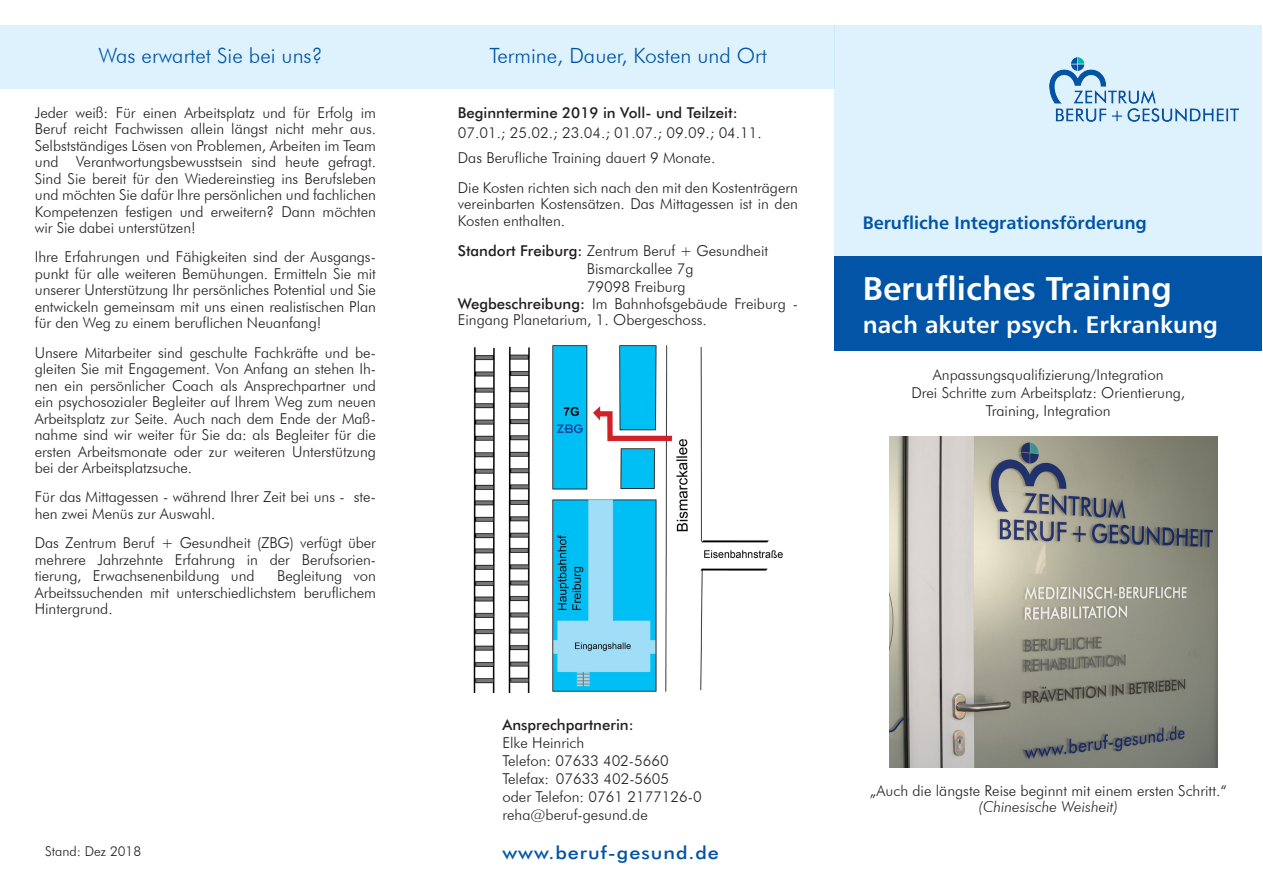
<style>
.page{position:relative;width:1263px;height:893px;background:#fff}
.page>*{position:absolute;margin:0;border:0;box-sizing:border-box;transform-origin:0 0}
.t1{font:33px "Humanist 777 BT Bold B";color:#fff}
.t2{font:24px "Humanist 777 BT Bold B";color:#fff}
.t3{font:300 21px "Futura BT";color:#0154a6}
.t4{font:18px "Humanist 777 BT Bold B";color:#0154a6}
.t5{font:500 18px "Futura BT";letter-spacing:.05em;color:#0154a6;scale:1.1 1}
.t6{font:300 15px/16.5px "Futura BT";color:#231f20;text-align:justify}
.t7{font:500 15px "Futura BT";color:#231f20}
.t8{font:italic 300 15px "Futura BT";color:#231f20}
.t9{font:300 13.5px "Futura BT";color:#231f20}
.s1{font-weight:500}
</style>
<div class="page">
<div style="left:0;top:26px;width:421px;height:63px;background:#ddf2fc"></div>
<div style="left:834px;top:256px;width:428px;height:95px;background:#0154a6"></div>
<div style="left:834px;top:26px;width:428px;height:230px;background:#ddf2fc"></div>
<div style="left:421px;top:26px;width:413px;height:63px;background:#ddf2fc"></div>
<img style="left:889px;top:437px;width:328px;height:331px">
<img style="left:473px;top:345px;width:310px;height:347px">
<img style="left:1049px;top:57px;width:189px;height:64px">
<h3 class="t3" style="left:98px;top:43px;width:225px">Was erwartet Sie bei uns?</h3>
<p class="t6" style="left:35px;top:104px;width:343px">Jeder weiß: Für einen Arbeitsplatz und für Erfolg im Beruf reicht Fachwissen allein längst nicht mehr aus.<br>Selbstständiges Lösen von Problemen, Arbeiten im Team und Verantwortungsbewusstsein sind heute gefragt.<br>Sind Sie bereit für den Wiedereinstieg ins Berufsleben und möchten Sie dafür Ihre persönlichen und fachlichen Kompetenzen festigen und erweitern? Dann möchten wir Sie dabei unterstützen!</p>
<p class="t6" style="left:35px;top:249px;width:343px">Ihre Erfahrungen und Fähigkeiten sind der Ausgangs&shy;punkt für alle weiteren Bemühungen. Ermitteln Sie mit unserer Unterstützung Ihr persönliches Potential und Sie entwickeln gemeinsam mit uns einen realistischen Plan für den Weg zu einem beruflichen Neuanfang!</p>
<p class="t6" style="left:35px;top:344px;width:343px">Unsere Mitarbeiter sind geschulte Fachkräfte und be&shy;gleiten Sie mit Engagement. Von Anfang an stehen Ih&shy;nen ein persönlicher Coach als Ansprechpartner und ein psychosozialer Begleiter auf Ihrem Weg zum neuen Arbeitsplatz zur Seite. Auch nach dem Ende der Maß&shy;nahme sind wir weiter für Sie da: als Begleiter für die ersten Arbeitsmonate oder zur weiteren Unterstützung bei der Arbeitsplatzsuche.</p>
<p class="t6" style="left:35px;top:489px;width:343px">Für das Mittagessen - während Ihrer Zeit bei uns - ste&shy;hen zwei Menüs zur Auswahl.</p>
<p class="t6" style="left:35px;top:534px;width:343px">Das Zentrum Beruf + Gesundheit (ZBG) verfügt über mehrere Jahrzehnte Erfahrung in der Berufsorien&shy;tierung, Erwachsenenbildung und</p>
<p class="t6" style="left:35px;top:567px;width:343px;text-indent:242px">Begleitung von Arbeitssuchenden mit unterschiedlichstem beruflichem Hintergrund.</p>
<h3 class="t3" style="left:489px;top:43px;width:279px">Termine, Dauer, Kosten und Ort</h3>
<p class="t7" style="left:458px;top:103px;width:281px">Beginntermine 2019 in Voll- und Teilzeit:</p>
<p class="t6" style="left:458px;top:120px;width:306px;line-height:25px">07.01.; 25.02.; 23.04.; 01.07.; 09.09.; 04.11.<br>Das Berufliche Training dauert 9 Monate.</p>
<p class="t6" style="left:458px;top:179px;width:342px">Die Kosten richten sich nach den mit den Kostenträgern vereinbarten Kostensätzen. Das Mittagessen ist in den Kosten enthalten.</p>
<p class="t6" style="left:587px;top:242px;width:183px;line-height:18px;text-align:left;text-indent:-129px"><span class="s1">Standort Freiburg:</span> Zentrum Beruf + Gesundheit<br>Bismarckallee 7g<br>79098 Freiburg</p>
<p class="t6" style="left:458px;top:295px;width:342px"><span class="s1">Wegbeschreibung:</span> Im Bahnhofsgebäude Freiburg -<br>Eingang Planetarium, 1. Obergeschoss.</p>
<p class="t7" style="left:502px;top:716px;width:133px">Ansprechpartnerin:</p>
<p class="t6" style="left:502px;top:734px;width:201px;line-height:18px;text-align:left">Elke Heinrich<br>Telefon: 07633 402-5660<br>Telefax: 07633 402-5605<br>oder Telefon: 0761 2177126-0 reha@beruf-gesund.de</p>
<p class="t9" style="left:45px;top:843px;width:98px">Stand: Dez 2018</p>
<p class="t5" style="left:502px;top:842px;width:198px">www.beruf-gesund.de</p>
<p class="t4" style="left:863px;top:211px;width:286px">Berufliche Integrationsförderung</p>
<h1 class="t1" style="left:863px;top:268px;width:311px">Berufliches Training</h1>
<h2 class="t2" style="left:863px;top:310px;width:357px">nach akuter psych. Erkrankung</h2>
<p class="t6" style="left:911px;top:366px;width:275px;line-height:18px;text-align:center">Anpassungsqualifizierung/Integration<br>Drei Schritte zum Arbeitsplatz: Orientierung,<br>Training, Integration</p>
<p class="t6" style="left:870px;top:782px;width:359px">„Auch die längste Reise beginnt mit einem ersten Schritt.“</p>
<p class="t8" style="left:978px;top:798px;width:141px">(Chinesische Weisheit)</p>
</div>
